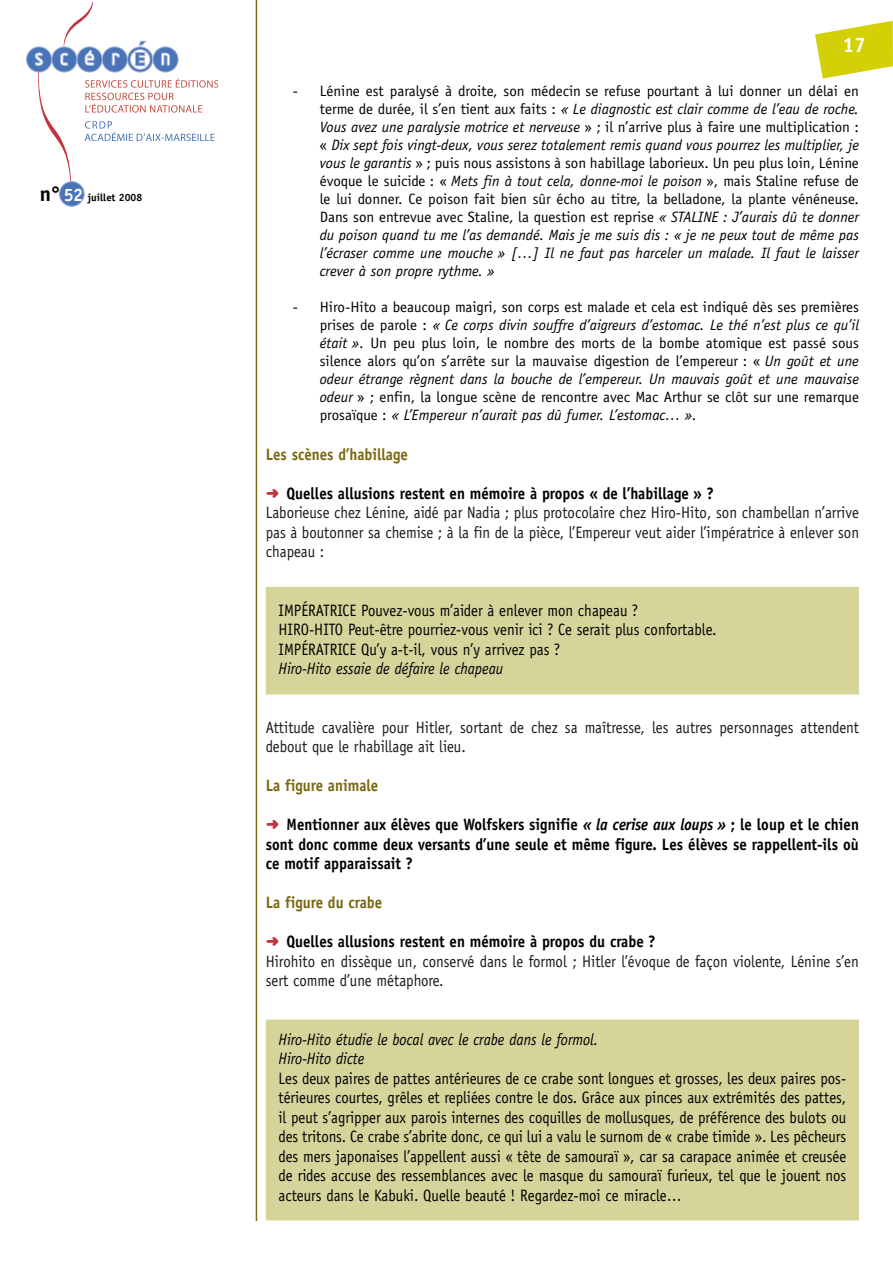
<style>
.page{position:relative;width:893px;height:1263px;background:#fff}
.page>*{position:absolute;margin:0;border:0;box-sizing:border-box;transform-origin:0 0}
.t1{font:700 21px "Officina Sans";color:#fff}
.t2{font:16.5px/19.5px "Officina Sans";color:#000;scale:.9 1}
.t3{font:16.5px/19.5px "Officina Sans";color:#191919;scale:.9 1}
.t4{font:700 16.5px/19.5px "Officina Sans";color:#000;text-align:justify;scale:.9 1}
.t5{font:italic 16.5px/19.5px "Officina Sans";color:#000;scale:.9 1}
.t6{font:700 16.5px "Officina Sans";color:#7a6710;scale:.9 1}
.t7{font:italic 15px/18px "Officina Sans";color:#000;text-align:justify}
.t8{font:15px/18px "Officina Sans";color:#000;text-align:justify}
.t9{font:700 10.5px "Officina Sans";color:#000}
.s1{font-size:21px}
.s2{font-size:18px;color:#fff}
.s3{font-style:normal}
.s4{font-style:italic}
.s5{font-family:"Distro Bats";font-size:15px;color:#c3343e}
.s6{font-weight:700;color:#000}
.s7{font-family:"Distro Bats";font-weight:400;font-size:15px;color:#c3343e}
</style>
<div class="page">
<img style="left:218px;top:0;width:71px;height:1220px">
<svg style="left:815px;top:21px;width:78px;height:58px"></svg>
<svg style="left:26px;top:1px;width:192px;height:189px"></svg>
<div style="left:60px;top:182px;width:24px;height:24px;background:#4975b8;border-radius:50%"></div>
<div style="left:59px;top:181px;width:26px;height:26px;border:1px solid #90a3d2;border-radius:50%"></div>
<div style="left:266px;top:1019px;width:593px;height:201px;background:#d4d49b"></div>
<div style="left:266px;top:587px;width:593px;height:107px;background:#d4d49b"></div>
<p class="t9" style="left:40px;top:190px;width:104px"><span class="s1">n°</span> <span class="s2">52</span> juillet 2008</p>
<h1 class="t1" style="left:843px;top:32px;width:25px">17</h1>
<p class="t7" style="left:320px;top:82px;width:541px;text-indent:-27px"><span class="s3">- Lénine est paralysé à droite, son médecin se refuse pourtant à lui donner un délai en terme de durée, il s’en tient aux faits :</span> « Le diagnostic est clair comme de l’eau de roche.<br>Vous avez une paralysie motrice et nerveuse <span class="s3">» ; il n’arrive plus à faire une multiplication : «</span> Dix sept fois vingt-deux, vous serez totalement remis quand vous pourrez les multiplier, je vous le garantis <span class="s3">» ; puis nous assistons à son habillage laborieux. Un peu plus loin, Lénine évoque le suicide : «</span> Mets fin à tout cela, donne-moi le poison <span class="s3">», mais Staline refuse de le lui donner. Ce poison fait bien sûr écho au titre, la belladone, la plante vénéneuse.<br>Dans son entrevue avec Staline, la question est reprise</span> « STALINE : J’aurais dû te donner du poison quand tu me l’as demandé. Mais je me suis dis : « je ne peux tout de même pas l’écraser comme une mouche » […] Il ne faut pas harceler un malade. Il faut le laisser crever à son propre rythme. »</p>
<p class="t8" style="left:320px;top:298px;width:541px;text-indent:-27px">- Hiro-Hito a beaucoup maigri, son corps est malade et cela est indiqué dès ses premières prises de parole : <span class="s4">« Ce corps divin souffre d’aigreurs d’estomac. Le thé n’est plus ce qu’il était ».</span> Un peu plus loin, le nombre des morts de la bombe atomique est passé sous silence alors qu’on s’arrête sur la mauvaise digestion de l’empereur : « <span class="s4">Un goût et une odeur étrange règnent dans la bouche de l’empereur. Un mauvais goût et une mauvaise odeur</span> » ; enfin, la longue scène de rencontre avec Mac Arthur se clôt sur une remarque prosaïque : <span class="s4">« L’Empereur n’aurait pas dû fumer. L’estomac… ».</span></p>
<p class="t6" style="left:266px;top:444px;width:160px">Les scènes d’habillage</p>
<p class="t3" style="left:266px;top:483px;width:661px"><span class="s5">b</span> <span class="s6">Quelles allusions restent en mémoire à propos « de l’habillage » ?<br></span>Laborieuse chez Lénine, aidé par Nadia ; plus protocolaire chez Hiro-Hito, son chambellan n’arrive pas à boutonner sa chemise ; à la fin de la pièce, l’Empereur veut aider l’impératrice à enlever son chapeau :</p>
<p class="t2" style="left:279px;top:600px;width:488px">IMPÉRATRICE Pouvez-vous m’aider à enlever mon chapeau ?<br>HIRO-HITO Peut-être pourriez-vous venir ici ? Ce serait plus confortable.<br>IMPÉRATRICE Qu’y a-t-il, vous n’y arrivez pas ?</p>
<p class="t5" style="left:279px;top:659px;width:251px">Hiro-Hito essaie de défaire le chapeau</p>
<p class="t3" style="left:266px;top:717px;width:661px">Attitude cavalière pour Hitler, sortant de chez sa maîtresse, les autres personnages attendent debout que le rhabillage ait lieu.</p>
<p class="t6" style="left:266px;top:775px;width:127px">La figure animale</p>
<p class="t4" style="left:266px;top:815px;width:661px"><span class="s7">b</span> Mentionner aux élèves que Wolfskers signifie <span class="s4">« la cerise aux loups »</span> ; le loup et le chien sont donc comme deux versants d’une seule et même figure. Les élèves se rappellent-ils où ce motif apparaissait ?</p>
<p class="t6" style="left:266px;top:892px;width:131px">La figure du crabe</p>
<p class="t3" style="left:266px;top:932px;width:660px"><span class="s5">b</span> <span class="s6">Quelles allusions restent en mémoire à propos du crabe ?<br></span>Hirohito en dissèque un, conservé dans le formol ; Hitler l’évoque de façon violente, Lénine s’en sert comme d’une métaphore.</p>
<p class="t5" style="left:279px;top:1029px;width:357px">Hiro-Hito étudie le bocal avec le crabe dans le formol.<br>Hiro-Hito dicte</p>
<p class="t2" style="left:279px;top:1068px;width:632px;text-align:justify">Les deux paires de pattes antérieures de ce crabe sont longues et grosses, les deux paires pos&shy;térieures courtes, grêles et repliées contre le dos. Grâce aux pinces aux extrémités des pattes, il peut s’agripper aux parois internes des coquilles de mollusques, de préférence des bulots ou des tritons. Ce crabe s’abrite donc, ce qui lui a valu le surnom de « crabe timide ». Les pêcheurs des mers japonaises l’appellent aussi « tête de samouraï », car sa carapace animée et creusée de rides accuse des ressemblances avec le masque du samouraï furieux, tel que le jouent nos acteurs dans le Kabuki. Quelle beauté ! Regardez-moi ce miracle…</p>
</div>
